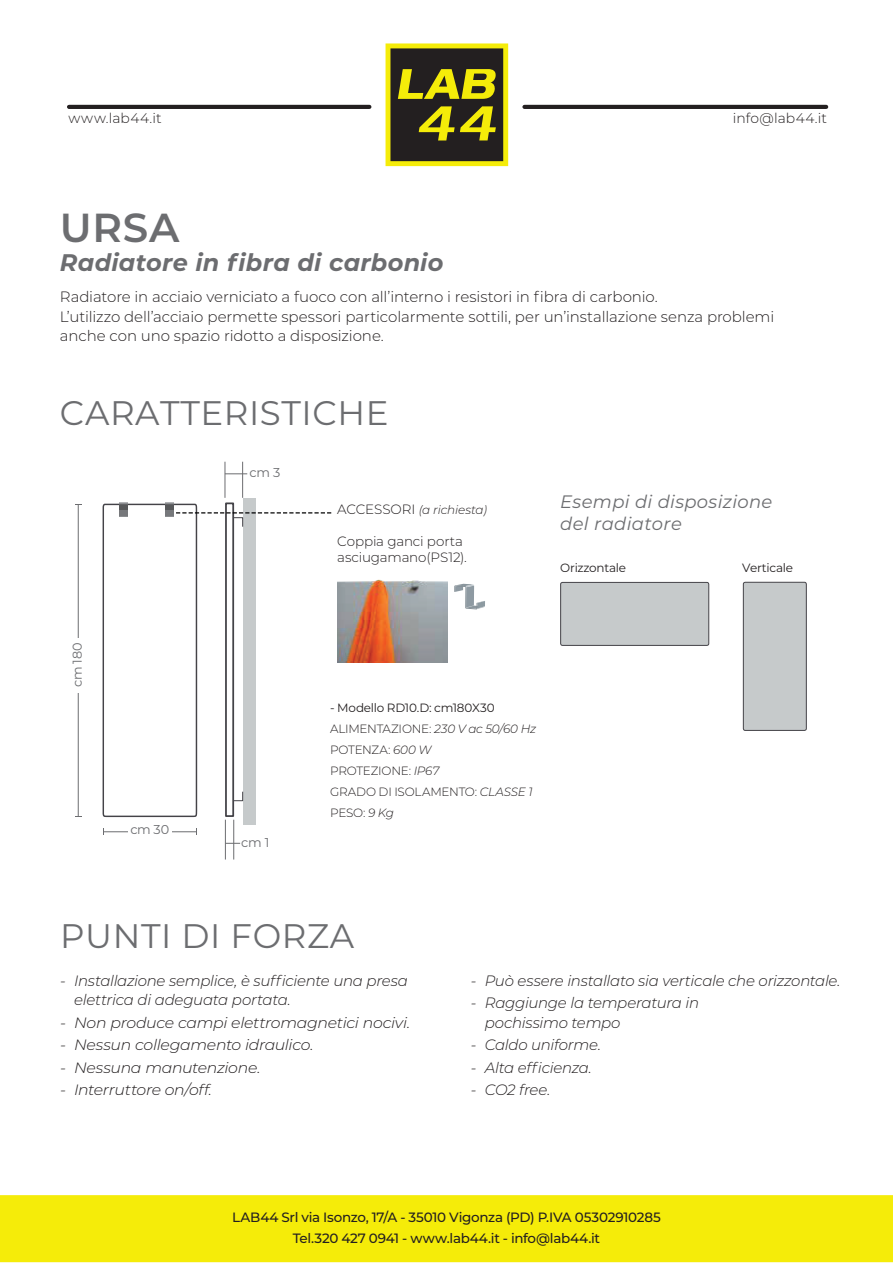
<style>
.page{position:relative;width:893px;height:1263px;background:#fff}
.page>*{position:absolute;margin:0;border:0;box-sizing:border-box;transform-origin:0 0}
.t1{font:600 40.5px "Montserrat";color:#6c6d70}
.t2{font:34.05px "Montserrat";letter-spacing:.015em;color:#6c6d70}
.t3{font:italic 700 24px "Montserrat";letter-spacing:.01em;color:#6c6d70}
.t4{font:italic 18px/21.6px "Montserrat";letter-spacing:.015em;color:#6c6d70}
.t5{font:300 15px/19.5px "Montserrat";letter-spacing:-.005em;color:#231f20}
.t6{font:italic 300 15px/19.5px "Montserrat";letter-spacing:-.02em;color:#231f20}
.t7{font:italic 300 15px "Montserrat";letter-spacing:-.02em;color:#231f20;scale:1.05 1}
.t8{font:300 13.95px "Montserrat";letter-spacing:.01em;color:#231f20}
.t9{font:300 13.95px "Montserrat";letter-spacing:.03em;color:#231f20}
.t10{font:500 13.5px/21px "Montserrat";letter-spacing:-.02em;color:#231f20;text-align:center}
.t11{font:300 13.5px/16.2px "Montserrat";letter-spacing:-.01em;color:#231f20}
.t12{font:12.75px "Montserrat";letter-spacing:-.01em;color:#6c6d70}
.t13{font:300 12px/21px "Montserrat";letter-spacing:-.015em;color:#231f20}
.t14{font:italic 300 12px "Montserrat";letter-spacing:-.01em;color:#231f20}
.t15{font:12px "Montserrat";letter-spacing:-.02em;color:#231f20}
.s1{font-style:normal;font-size:13.5px}
.s2{font-weight:400}
.s3{font-style:italic}
</style>
<div class="page">
<div style="left:0;top:1195px;width:893px;height:67px;background:#f5ec09"></div>
<hr style="left:78px;top:505px;width:1px;height:312px;background:#6c6d70">
<div style="left:72px;top:638px;width:11px;height:54px;background:#fff"></div>
<hr style="left:104px;top:831px;width:92px;height:1px;background:#6c6d70">
<div style="left:128px;top:826px;width:43px;height:11px;background:#fff"></div>
<hr style="left:225px;top:462px;width:1px;height:36px;background:#6c6d70">
<hr style="left:242px;top:462px;width:1px;height:36px;background:#6c6d70">
<hr style="left:225px;top:820px;width:1px;height:39px;background:#6c6d70">
<hr style="left:233px;top:820px;width:1px;height:39px;background:#6c6d70">
<svg style="left:226px;top:843px;width:14px;height:1px"></svg>
<svg style="left:225px;top:474px;width:22px;height:1px"></svg>
<div style="left:243px;top:498px;width:13px;height:326px;background:#c6cacb"></div>
<img style="left:337px;top:580px;width:110px;height:83px">
<svg style="left:454px;top:584px;width:31px;height:25px"></svg>
<div style="left:743px;top:582px;width:63px;height:148px;background:#c6cacb;border-radius:2px"></div>
<div style="left:743px;top:582px;width:64px;height:149px;border:1px solid #444348;border-radius:2px"></div>
<div style="left:561px;top:582px;width:148px;height:63px;background:#c6cacb;border-radius:2px"></div>
<div style="left:560px;top:582px;width:149px;height:64px;border:1px solid #444348;border-radius:2px"></div>
<svg style="left:102px;top:502px;width:230px;height:316px"></svg>
<hr style="left:69px;top:105px;width:300px;height:4px;background:#231f20">
<hr style="left:524px;top:105px;width:302px;height:4px;background:#231f20">
<svg style="left:386px;top:43px;width:122px;height:123px;background:#696419"></svg>
<p class="t9" style="left:68px;top:109px;width:95px">www.lab44.it</p>
<p class="t8" style="left:733px;top:109px;width:96px">info@lab44.it</p>
<h1 class="t1" style="left:60px;top:199px;width:121px">URSA</h1>
<h3 class="t3" style="left:60px;top:245px;width:385px">Radiatore in fibra di carbonio</h3>
<p class="t5" style="left:60px;top:287px;width:716px">Radiatore in acciaio verniciato a fuoco con all’interno i resistori in fibra di carbonio.<br>L’utilizzo dell’acciaio permette spessori particolarmente sottili, per un’installazione senza problemi anche con uno spazio ridotto a disposizione.</p>
<h2 class="t2" style="left:60px;top:389px;width:330px">CARATTERISTICHE</h2>
<p class="t12" style="left:69px;top:687px;width:46px;rotate:-90deg">cm 180</p>
<p class="t12" style="left:130px;top:821px;width:40px">cm 30</p>
<p class="t12" style="left:249px;top:463px;width:33px">cm 3</p>
<p class="t14" style="left:337px;top:501px;width:151px"><span class="s1">ACCESSORI</span> (a richiesta)</p>
<p class="t11" style="left:337px;top:533px;width:131px">Coppia ganci porta asciugamano(PS12).</p>
<p class="t4" style="left:560px;top:490px;width:214px">Esempi di disposizione del radiatore</p>
<p class="t15" style="left:560px;top:560px;width:67px">Orizzontale</p>
<p class="t15" style="left:742px;top:560px;width:52px">Verticale</p>
<p class="t12" style="left:241px;top:833px;width:30px">cm 1</p>
<p class="t13" style="left:330px;top:697px;width:207px"><span class="s2">- Modello RD10.D: cm180X30<br></span>ALIMENTAZIONE: <span class="s3">230 V ac 50/60 Hz<br></span>POTENZA: <span class="s3">600 W<br></span>PROTEZIONE: <span class="s3">IP67<br></span>GRADO DI ISOLAMENTO: <span class="s3">CLASSE 1<br></span>PESO: <span class="s3">9 Kg</span></p>
<h2 class="t2" style="left:60px;top:912px;width:295px">PUNTI DI FORZA</h2>
<p class="t6" style="left:74px;top:970px;width:335px;text-indent:-14px">- Installazione semplice, è sufficiente una presa elettrica di adeguata portata.</p>
<p class="t7" style="left:60px;top:1012px;width:335px">- Non produce campi elettromagnetici nocivi.</p>
<p class="t7" style="left:60px;top:1034px;width:243px">- Nessun collegamento idraulico.</p>
<p class="t7" style="left:60px;top:1057px;width:192px">- Nessuna manutenzione.</p>
<p class="t7" style="left:60px;top:1079px;width:146px">- Interruttore on/off.</p>
<p class="t6" style="left:471px;top:970px;width:371px">- Può essere installato sia verticale che orizzontale.</p>
<p class="t6" style="left:485px;top:992px;width:216px;text-indent:-14px">- Raggiunge la temperatura in pochissimo tempo</p>
<p class="t6" style="left:471px;top:1034px;width:132px">- Caldo uniforme.</p>
<p class="t6" style="left:471px;top:1057px;width:123px">- Alta efficienza.</p>
<p class="t6" style="left:471px;top:1079px;width:81px">- CO2 free.</p>
<p class="t10" style="left:232px;top:1206px;width:430px">LAB44 Srl via Isonzo, 17/A - 35010 Vigonza (PD) P.IVA 05302910285<br>Tel.320 427 0941 - www.lab44.it - info@lab44.it</p>
</div>
